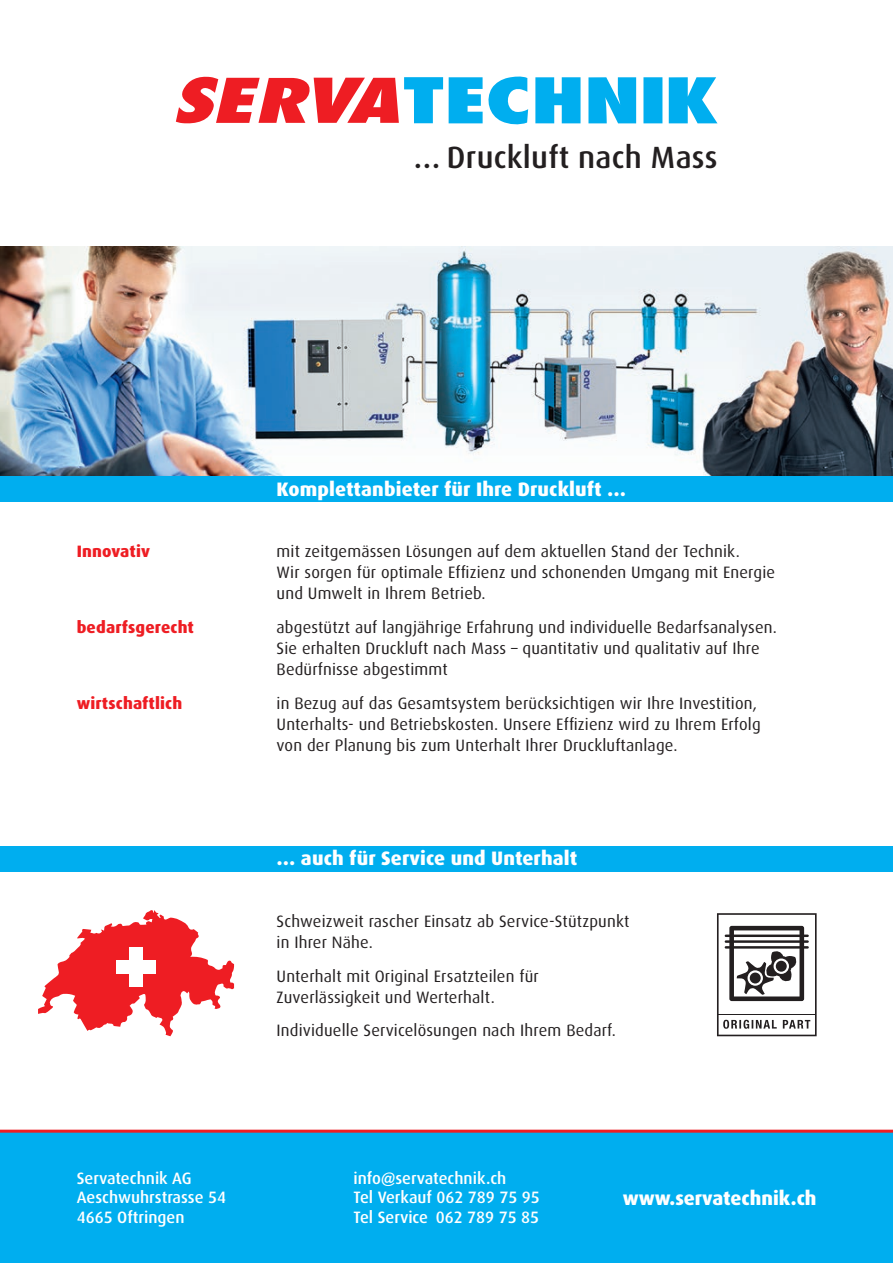
<style>
.page{position:relative;width:893px;height:1263px;background:#fff}
.page>*{position:absolute;margin:0;border:0;box-sizing:border-box;transform-origin:0 0}
.Absatzformat_1{font:500 30.75px "Dax";letter-spacing:.01em;color:#231f20}
.Absatzformat_1-2{font:800 19.5px "Dax";letter-spacing:.005em;color:#fff}
.Absatzformat_1-3{font:16.5px/21px "Dax";letter-spacing:.01em;color:#231f20}
.t1{font:500 16.5px "Dax";color:#fff}
.Absatzformat_1-4{font:800 16.5px "Dax";letter-spacing:.01em;color:#ee1d23}
.s1{font-weight:800}
</style>
<div class="page">
<svg style="left:176px;top:76px;width:541px;height:49px"></svg>
<img style="left:0;top:247px;width:893px;height:229px">
<div style="left:0;top:476px;width:893px;height:26px;background:#00aeef"></div>
<div style="left:0;top:1131px;width:893px;height:132px;background:#00aeef"></div>
<hr style="left:0;top:1130px;width:893px;height:3px;background:#ee1d23">
<svg style="left:717px;top:913px;width:100px;height:123px"></svg>
<hr style="left:718px;top:1014px;width:98px;height:1px;background:#231f20">
<div style="left:0;top:846px;width:893px;height:25px;background:#00aeef"></div>
<svg style="left:38px;top:910px;width:196px;height:126px"></svg>
<div style="left:130px;top:947px;width:13px;height:39px;background:#fff"></div>
<div style="left:116px;top:960px;width:40px;height:13px;background:#fff"></div>
<p class="Absatzformat_1" style="left:413px;top:140px;width:306px">… Druckluft nach Mass</p>
<p class="Absatzformat_1-2" style="left:277px;top:478px;width:351px">Komplettanbieter für Ihre Druckluft …</p>
<p class="Absatzformat_1-4" style="left:77px;top:542px;width:75px">Innovativ</p>
<p class="Absatzformat_1-3" style="left:277px;top:541px;width:500px">mit zeitgemässen Lösungen auf dem aktuellen Stand der Technik.<br>Wir sorgen für optimale Effizienz und schonenden Umgang mit Energie und Umwelt in Ihrem Betrieb.</p>
<p class="Absatzformat_1-4" style="left:77px;top:618px;width:119px">bedarfsgerecht</p>
<p class="Absatzformat_1-3" style="left:277px;top:617px;width:502px">abgestützt auf langjährige Erfahrung und individuelle Bedarfsanalysen.<br>Sie erhalten Druckluft nach Mass – quantitativ und qualitativ auf Ihre<br>Bedürfnisse abgestimmt</p>
<p class="Absatzformat_1-4" style="left:77px;top:693px;width:107px">wirtschaftlich</p>
<p class="Absatzformat_1-3" style="left:277px;top:692px;width:486px">in Bezug auf das Gesamtsystem berücksichtigen wir Ihre Investition,<br>Unterhalts- und Betriebskosten. Unsere Effizienz wird zu Ihrem Erfolg von der Planung bis zum Unterhalt Ihrer Druckluftanlage.</p>
<p class="Absatzformat_1-2" style="left:277px;top:847px;width:302px">… auch für Service und Unterhalt</p>
<p class="Absatzformat_1-3" style="left:277px;top:911px;width:354px">Schweizweit rascher Einsatz ab Service-Stützpunkt in Ihrer Nähe.</p>
<p class="Absatzformat_1-3" style="left:277px;top:965px;width:264px">Unterhalt mit Original Ersatzteilen für<br>Zuverlässigkeit und Werterhalt.</p>
<p class="Absatzformat_1-3" style="left:277px;top:1020px;width:341px">Individuelle Servicelösungen nach Ihrem Bedarf.</p>
<p class="t1" style="left:77px;top:1169px;width:117px">Servatechnik AG</p>
<p class="t1" style="left:77px;top:1188px;width:151px">Aeschwuhrstrasse 54</p>
<p class="t1" style="left:77px;top:1208px;width:109px">4665 Oftringen</p>
<p class="t1" style="left:353px;top:1169px;width:154px">info<span class="s1">@</span>servatechnik.ch</p>
<p class="t1" style="left:353px;top:1188px;width:188px">Tel Verkauf 062 789 75 95</p>
<p class="t1" style="left:353px;top:1208px;width:187px">Tel Service 062 789 75 85</p>
<p class="Absatzformat_1-2" style="left:623px;top:1187px;width:195px">www.servatechnik.ch</p>
</div>
